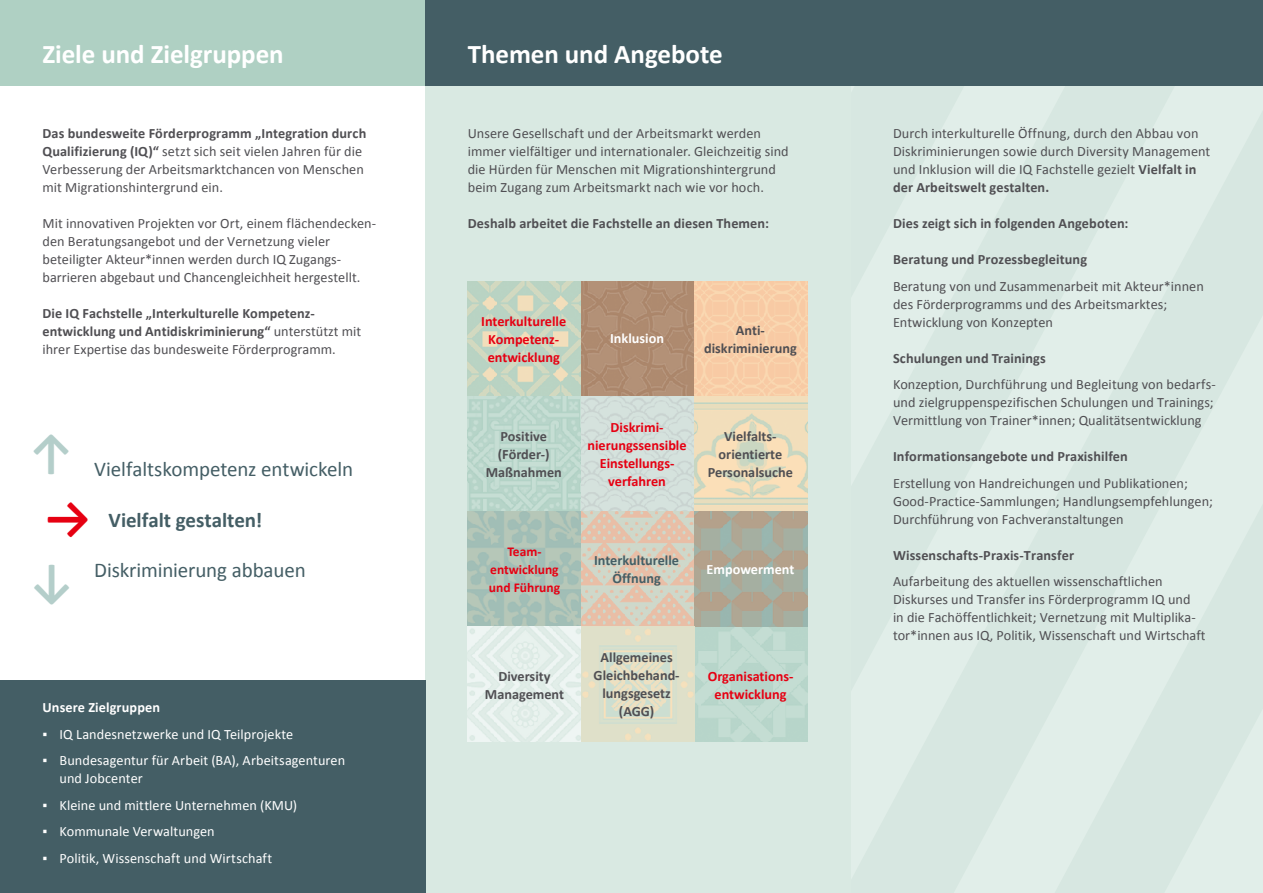
<style>
.page{position:relative;width:1263px;height:893px;background:#fff}
.page>*{position:absolute;margin:0;border:0;box-sizing:border-box;transform-origin:0 0}
._02_Überschrift_klei{font:700 48px "Calibri";color:#b4ceca}
._02_Überschrift_klei-2{font:700 48px "Calibri";color:#e60012}
._01_Überschrift_weiß{font:700 27px "Calibri";letter-spacing:-.005em;color:#fff}
._01_Überschrift_weiß-2{font:21px "Calibri";letter-spacing:-.005em;color:#445e65}
._01_Überschrift_weiß-3{font:700 21px "Calibri";color:#445e65}
._04_Fließtext_Calibr{font:14.25px/18px "Calibri";color:#504f53}
._04_Fließtext_Calibr-2{font:700 14.25px/18px "Calibri";letter-spacing:.005em;color:#504f53;text-align:center}
._04_Fließtext_Calibr-3{font:14.25px/18px "Calibri";letter-spacing:.005em;color:#fff}
._04_Fließtext_Calibr-4{font:700 14.25px/18px "Calibri";color:#e60012;text-align:center}
._04_Fließtext_Calibr-5{font:700 14.25px "Calibri";color:#fff}
._04_Fließtext_Calibr-6{font:700 14.25px "Calibri";color:#445e65}
._04_Fließtext_Calibr-7{font:700 13.5px/18px "Calibri";color:#e60012;text-align:center}
.s1{font-weight:700}
.s2{font-weight:400}
</style>
<div class="page">
<svg style="left:850px;top:86px;width:169px;height:807px;background:#dbeae4"></svg>
<svg style="left:1019px;top:85px;width:211px;height:808px;background:#dbeae4"></svg>
<svg style="left:1230px;top:85px;width:33px;height:808px;background:#dbeae4"></svg>
<div style="left:425px;top:0;width:425px;height:893px;background:#d9e9e2"></div>
<div style="left:0;top:0;width:425px;height:85px;background:#afd0c3"></div>
<div style="left:0;top:680px;width:425px;height:213px;background:#445e65"></div>
<div style="left:425px;top:0;width:838px;height:85px;background:#445e65"></div>
<img style="left:468px;top:281px;width:113px;height:115px">
<div style="left:581px;top:281px;width:114px;height:115px;background:linear-gradient(to right,#b08d73,#b08d72)"></div>
<div style="left:694px;top:281px;width:114px;height:115px;background:linear-gradient(to right,#f8cea8,#f8cea8)"></div>
<div style="left:468px;top:396px;width:113px;height:115px;background:#bcd7cc"></div>
<div style="left:694px;top:626px;width:114px;height:116px;background:#c2dbd1"></div>
<div style="left:581px;top:396px;width:113px;height:115px;background:linear-gradient(to right,#d2deda,#d2deda)"></div>
<svg style="left:694px;top:396px;width:114px;height:115px;background:#e9dcbb"></svg>
<div style="left:468px;top:511px;width:113px;height:115px;background:#aac1b6"></div>
<svg style="left:581px;top:511px;width:113px;height:115px;background:#dbcab7"></svg>
<svg style="left:694px;top:511px;width:114px;height:115px;background:#a9a999"></svg>
<div style="left:468px;top:626px;width:113px;height:116px;background:#e3eeea"></div>
<svg style="left:581px;top:626px;width:113px;height:116px;background:#dedfc8"></svg>
<p class="_01_Überschrift_weiß" style="left:43px;top:37px;width:243px">Ziele und Zielgruppen</p>
<p class="_04_Fließtext_Calibr" style="left:43px;top:125px;width:325px"><span class="s1">Das bundesweite Förderprogramm „Integration durch Qualifizierung (IQ)“</span> setzt sich seit vielen Jahren für die Verbesserung der Arbeitsmarktchancen von Menschen mit Migrationshintergrund ein.</p>
<p class="_04_Fließtext_Calibr" style="left:43px;top:215px;width:335px">Mit innovativen Projekten vor Ort, einem flächendecken&shy;den Beratungsangebot und der Vernetzung vieler beteiligter Akteur*innen werden durch IQ Zugangs&shy;barrieren abgebaut und Chancengleichheit hergestellt.</p>
<p class="_04_Fließtext_Calibr-2" style="left:43px;top:305px;width:320px;text-align:left">Die IQ Fachstelle „Interkulturelle Kompetenz&shy;entwicklung und Antidiskriminierung“ <span class="s2">unterstützt mit ihrer Expertise das bundesweite Förderprogramm.</span></p>
<p class="_02_Überschrift_klei" style="left:30px;top:423px;width:45px">↑</p>
<p class="_02_Überschrift_klei-2" style="left:100px;top:498px;width:45px;rotate:90deg">↑</p>
<p class="_01_Überschrift_weiß-2" style="left:94px;top:456px;width:260px">Vielfaltskompetenz entwickeln</p>
<p class="_01_Überschrift_weiß-3" style="left:108px;top:506px;width:155px">Vielfalt gestalten!</p>
<p class="_02_Überschrift_klei" style="left:74px;top:616px;width:45px;rotate:-180deg">↑</p>
<p class="_01_Überschrift_weiß-2" style="left:94px;top:557px;width:213px">Diskriminierung abbauen</p>
<p class="_04_Fließtext_Calibr-5" style="left:43px;top:698px;width:119px">Unsere Zielgruppen</p>
<p class="_04_Fließtext_Calibr-3" style="left:43px;top:725px;width:252px">▪ IQ Landesnetzwerke und IQ Teilprojekte</p>
<p class="_04_Fließtext_Calibr-3" style="left:60px;top:752px;width:287px;text-indent:-17px">▪ Bundesagentur für Arbeit (BA), Arbeitsagenturen und Jobcenter</p>
<p class="_04_Fließtext_Calibr-3" style="left:43px;top:796px;width:256px">▪ Kleine und mittlere Unternehmen (KMU)</p>
<p class="_04_Fließtext_Calibr-3" style="left:43px;top:823px;width:174px">▪ Kommunale Verwaltungen</p>
<p class="_04_Fließtext_Calibr-3" style="left:43px;top:849px;width:231px">▪ Politik, Wissenschaft und Wirtschaft</p>
<p class="_01_Überschrift_weiß" style="left:468px;top:37px;width:256px">Themen und Angebote</p>
<p class="_04_Fließtext_Calibr" style="left:468px;top:125px;width:322px">Unsere Gesellschaft und der Arbeitsmarkt werden immer vielfältiger und internationaler. Gleichzeitig sind die Hürden für Menschen mit Migrationshintergrund beim Zugang zum Arbeitsmarkt nach wie vor hoch.</p>
<p class="_04_Fließtext_Calibr-2" style="left:468px;top:214px;width:303px">Deshalb arbeitet die Fachstelle an diesen Themen:</p>
<p class="_04_Fließtext_Calibr-4" style="left:481px;top:312px;width:86px">Interkulturelle</p>
<p class="_04_Fließtext_Calibr-4" style="left:488px;top:330px;width:73px">Kompetenz-</p>
<p class="_04_Fließtext_Calibr-4" style="left:488px;top:348px;width:74px">entwicklung</p>
<p class="_04_Fließtext_Calibr-5" style="left:610px;top:329px;width:55px">Inklusion</p>
<p class="_04_Fließtext_Calibr-2" style="left:704px;top:321px;width:94px">Anti&shy;diskriminierung</p>
<p class="_04_Fließtext_Calibr-2" style="left:500px;top:427px;width:48px">Positive</p>
<p class="_04_Fließtext_Calibr-2" style="left:498px;top:445px;width:53px">(Förder-)</p>
<p class="_04_Fließtext_Calibr-2" style="left:486px;top:463px;width:78px">Maßnahmen</p>
<p class="_04_Fließtext_Calibr-4" style="left:587px;top:418px;width:101px">Diskrimi&shy;nierungssensible</p>
<p class="_04_Fließtext_Calibr-4" style="left:600px;top:454px;width:76px">Einstellungs&shy;verfahren</p>
<p class="_04_Fließtext_Calibr-2" style="left:719px;top:427px;width:65px">Vielfalts&shy;orientierte</p>
<p class="_04_Fließtext_Calibr-2" style="left:708px;top:463px;width:87px">Personalsuche</p>
<p class="_04_Fließtext_Calibr-7" style="left:490px;top:543px;width:70px">Team&shy;entwicklung</p>
<p class="_04_Fließtext_Calibr-7" style="left:489px;top:579px;width:73px">und Führung</p>
<p class="_04_Fließtext_Calibr-2" style="left:498px;top:667px;width:54px">Diversity</p>
<p class="_04_Fließtext_Calibr-2" style="left:485px;top:685px;width:81px">Management</p>
<p class="_04_Fließtext_Calibr-6" style="left:594px;top:551px;width:86px">Interkulturelle</p>
<p class="_04_Fließtext_Calibr-6" style="left:612px;top:569px;width:50px">Öffnung</p>
<p class="_04_Fließtext_Calibr-2" style="left:600px;top:649px;width:74px">Allgemeines</p>
<p class="_04_Fließtext_Calibr-2" style="left:594px;top:667px;width:88px">Gleichbehand&shy;lungsgesetz</p>
<p class="_04_Fließtext_Calibr-2" style="left:619px;top:703px;width:37px">(AGG)</p>
<p class="_04_Fließtext_Calibr-5" style="left:706px;top:560px;width:89px">Empowerment</p>
<p class="_04_Fließtext_Calibr-4" style="left:708px;top:667px;width:87px">Organisations&shy;entwicklung</p>
<p class="_04_Fließtext_Calibr" style="left:893px;top:125px;width:319px">Durch interkulturelle Öffnung, durch den Abbau von Diskriminierungen sowie durch Diversity Management und Inklusion will die IQ Fachstelle gezielt <span class="s1">Vielfalt in der Arbeitswelt gestalten.</span></p>
<p class="_04_Fließtext_Calibr-2" style="left:893px;top:215px;width:237px">Dies zeigt sich in folgenden Angeboten:</p>
<p class="_04_Fließtext_Calibr" style="left:893px;top:246px;width:312px;line-height:26.5px"><span class="s1">Beratung und Prozessbegleitung<br></span>Beratung von und Zusammenarbeit mit Akteur*innen</p>
<p class="_04_Fließtext_Calibr" style="left:893px;top:295px;width:276px">des Förderprogramms und des Arbeitsmarktes;<br>Entwicklung von Konzepten</p>
<p class="_04_Fließtext_Calibr" style="left:893px;top:345px;width:324px;line-height:26.5px"><span class="s1">Schulungen und Trainings<br></span>Konzeption, Durchführung und Begleitung von bedarfs-</p>
<p class="_04_Fließtext_Calibr" style="left:893px;top:394px;width:322px">und zielgruppenspezifischen Schulungen und Trainings;<br>Vermittlung von Trainer*innen; Qualitätsentwicklung</p>
<p class="_04_Fließtext_Calibr" style="left:893px;top:443px;width:296px;line-height:26.5px"><span class="s1">Informationsangebote und Praxishilfen<br></span>Erstellung von Handreichungen und Publikationen;</p>
<p class="_04_Fließtext_Calibr" style="left:893px;top:492px;width:321px">Good-Practice-Sammlungen; Handlungsempfehlungen;<br>Durchführung von Fachveranstaltungen</p>
<p class="_04_Fließtext_Calibr" style="left:893px;top:542px;width:271px;line-height:26.5px"><span class="s1">Wissenschafts-Praxis-Transfer<br></span>Aufarbeitung des aktuellen wissenschaftlichen</p>
<p class="_04_Fließtext_Calibr" style="left:893px;top:591px;width:314px">Diskurses und Transfer ins Förderprogramm IQ und<br>in die Fachöffentlichkeit; Vernetzung mit Multiplika&shy;tor*innen aus IQ, Politik, Wissenschaft und Wirtschaft</p>
</div>
